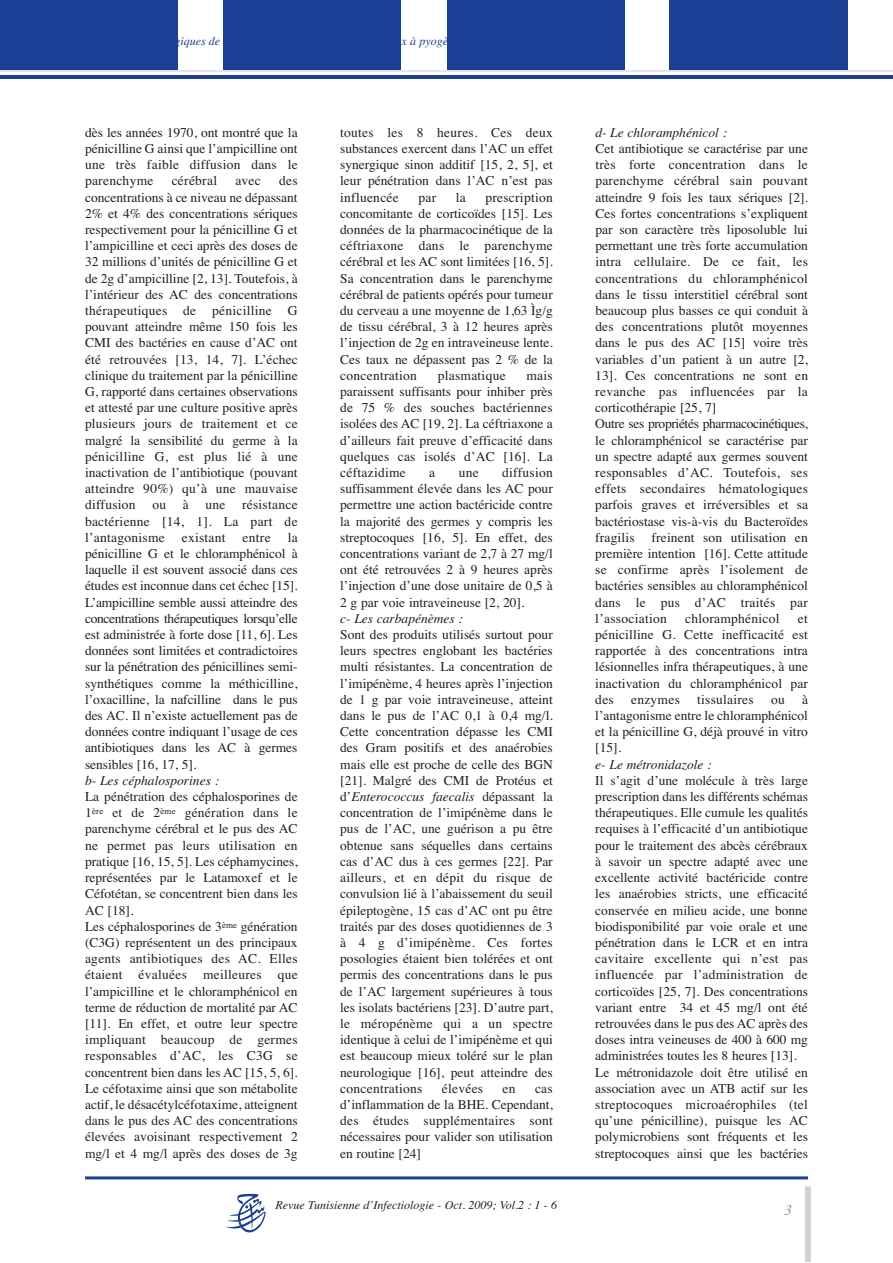
<style>
.page{position:relative;width:893px;height:1263px;background:#fff}
.page>*{position:absolute;margin:0;border:0;box-sizing:border-box;transform-origin:0 0}
.t1{font:italic 15px "Times";color:#939598}
.t2{font:13.5px/16.2px "Times";color:#231f20;text-align:justify}
.t3{font:italic 13.5px "Times";color:#231f20}
.t4{font:13.5px "Times";letter-spacing:.02em;color:#231f20}
.t5{font:italic 12px "Times";color:#231f20}
.s1{font-style:italic}
</style>
<div class="page">
<svg style="left:0;top:0;width:893px;height:72px;background:#aeb8d8"></svg>
<hr style="left:0;top:76px;width:893px;height:3px;background:#1b3f94">
<div style="left:0;top:1px;width:625px;height:69px;background:#1b3f94"></div>
<img style="left:179px;top:1px;width:268px;height:69px">
<img style="left:625px;top:1px;width:268px;height:69px">
<hr style="left:85px;top:1176px;width:723px;height:3px;background:#1b3f94">
<div style="left:805px;top:1186px;width:6px;height:76px;background:#d1d2d4"></div>
<svg style="left:226px;top:1194px;width:40px;height:38px"></svg>
<p class="t2" style="left:85px;top:124px;width:214px">dès les années 1970, ont montré que la pénicilline G ainsi que l’ampicilline ont une très faible diffusion dans le parenchyme</p>
<p class="t4" style="left:172px;top:173px;width:47px">cérébral</p>
<p class="t2" style="left:235px;top:173px;width:27px">avec</p>
<p class="t2" style="left:85px;top:173px;width:214px;text-indent:194px">des concentrations à ce niveau ne dépassant 2% et 4% des concentrations sériques respectivement pour la pénicilline G et l’ampicilline et ceci après des doses de 32 millions d’unités de pénicilline G et de 2g d’ampicilline [2, 13]. Toutefois, à l’intérieur des AC des concentrations thérapeutiques de pénicilline G pouvant atteindre même 150 fois les CMI des bactéries en cause d’AC ont été retrouvées [13, 14, 7]. L’échec clinique du traitement par la pénicilline G, rapporté dans certaines observations et attesté par une culture positive après plusieurs jours de traitement et ce malgré la sensibilité du germe à la pénicilline G, est plus lié à une inactivation de l’antibiotique (pouvant atteindre 90%) qu’à une mauvaise diffusion ou à une résistance bactérienne [14, 1]. La part de l’antagonisme</p>
<p class="t2" style="left:85px;top:529px;width:214px;text-indent:203px">la pénicilline G et le chloramphénicol à laquelle il est souvent associé dans ces études est inconnue dans cet échec [15].<br>L’ampicilline semble aussi atteindre des concentrations thérapeutiques lorsqu’elle est administrée à forte dose [11, 6]. Les données sont limitées et contradictoires sur la pénétration des pénicillines semi&shy;synthétiques comme la méthicilline, l’oxacilline, la nafcilline dans le pus des AC. Il n’existe actuellement pas de données contre indiquant l’usage de ces antibiotiques dans les AC à germes sensibles [16, 17, 5].</p>
<p class="t3" style="left:85px;top:772px;width:136px">b- Les céphalosporines :</p>
<p class="t2" style="left:85px;top:788px;width:214px;text-align:left">La pénétration des céphalosporines de 1<sup>ère</sup> et de 2<sup>ème</sup> génération dans le parenchyme cérébral et le pus des AC ne permet pas leurs utilisation en pratique [16, 15, 5]. Les céphamycines, représentées par le Latamoxef et le Céfotétan, se concentrent bien dans les AC [18].<br>Les céphalosporines de 3<sup>ème</sup> génération (C3G) représentent un des principaux agents antibiotiques des AC. Elles étaient évaluées meilleures que l’ampicilline et le chloramphénicol en terme de réduction de mortalité par AC [11]. En effet, et outre leur spectre impliquant beaucoup de germes responsables d’AC, les C3G se concentrent bien dans les AC [15, 5, 6].<br>Le céfotaxime ainsi que son métabolite actif, le désacétylcéfotaxime, atteignent dans le pus des AC des concentrations élevées avoisinant respectivement 2 mg/l et 4 mg/l après des doses de 3g</p>
<p class="t4" style="left:182px;top:529px;width:45px">existant</p>
<p class="t2" style="left:243px;top:529px;width:30px">entre</p>
<p class="t2" style="left:340px;top:124px;width:214px">toutes les 8 heures. Ces deux substances exercent dans l’AC un effet synergique sinon additif [15, 2, 5], et leur pénétration dans l’AC n’est pas influencée</p>
<p class="t2" style="left:418px;top:189px;width:19px">par</p>
<p class="t2" style="left:456px;top:189px;width:12px">la</p>
<p class="t2" style="left:340px;top:189px;width:214px;text-indent:145px">prescription concomitante de corticoïdes [15]. Les données de la pharmacocinétique de la céftriaxone dans le parenchyme cérébral et les AC sont limitées [16, 5].<br>Sa concentration dans le parenchyme cérébral de patients opérés pour tumeur du cerveau a une moyenne de 1,63 Ìg/g de tissu cérébral, 3 à 12 heures après l’injection de 2g en intraveineuse lente.<br>Ces taux ne dépassent pas 2 % de la concentration</p>
<p class="t4" style="left:438px;top:367px;width:69px">plasmatique</p>
<p class="t2" style="left:340px;top:367px;width:214px;text-indent:186px">mais paraissent suffisants pour inhiber près de 75 % des souches bactériennes isolées des AC [19, 2]. La céftriaxone a d’ailleurs fait preuve d’efficacité dans quelques cas isolés d’AC [16]. La céftazidime</p>
<p class="t2" style="left:340px;top:464px;width:214px;text-indent:162px">diffusion suffisamment élevée dans les AC pour permettre une action bactéricide contre la majorité des germes y compris les streptocoques [16, 5]. En effet, des concentrations variant de 2,7 à 27 mg/l ont été retrouvées 2 à 9 heures après l’injection d’une dose unitaire de 0,5 à 2 g par voie intraveineuse [2, 20].</p>
<p class="t3" style="left:340px;top:610px;width:124px">c- Les carbapénèmes :</p>
<p class="t2" style="left:340px;top:626px;width:214px">Sont des produits utilisés surtout pour leurs spectres englobant les bactéries multi résistantes. La concentration de l’imipénème, 4 heures après l’injection de 1 g par voie intraveineuse, atteint dans le pus de l’AC 0,1 à 0,4 mg/l.<br>Cette concentration dépasse les CMI des Gram positifs et des anaérobies mais elle est proche de celle des BGN [21]. Malgré des CMI de Protéus et d’<span class="s1">Enterococcus faecalis</span> dépassant la concentration de l’imipénème dans le pus de l’AC, une guérison a pu être obtenue sans séquelles dans certains cas d’AC dus à ces germes [22]. Par ailleurs, et en dépit du risque de convulsion lié à l’abaissement du seuil épileptogène, 15 cas d’AC ont pu être traités par des doses quotidiennes de 3 à 4 g d’imipénème. Ces fortes posologies étaient bien tolérées et ont permis des concentrations dans le pus de l’AC largement supérieures à tous les isolats bactériens [23]. D’autre part, le méropénème qui a un spectre identique à celui de l’imipénème et qui est beaucoup mieux toléré sur le plan neurologique [16], peut atteindre des concentrations</p>
<p class="t2" style="left:429px;top:464px;width:7px">a</p>
<p class="t2" style="left:459px;top:464px;width:22px">une</p>
<p class="t4" style="left:442px;top:1080px;width:43px">élevées</p>
<p class="t2" style="left:503px;top:1080px;width:15px">en</p>
<p class="t2" style="left:340px;top:1080px;width:214px;text-indent:195px">cas d’inflammation de la BHE. Cependant, des études supplémentaires sont nécessaires pour valider son utilisation en routine [24]</p>
<p class="t3" style="left:595px;top:124px;width:133px">d- Le chloramphénicol :</p>
<p class="t2" style="left:595px;top:140px;width:214px;text-align:left">Cet antibiotique se caractérise par une très forte concentration dans le parenchyme cérébral sain pouvant atteindre 9 fois les taux sériques [2].<br>Ces fortes concentrations s’expliquent par son caractère très liposoluble lui permettant une très forte accumulation intra cellulaire. De ce fait, les concentrations du chloramphénicol dans le tissu interstitiel cérébral sont beaucoup plus basses ce qui conduit à des concentrations plutôt moyennes dans le pus des AC [15] voire très variables d’un patient à un autre [2, 13]. Ces concentrations ne sont en revanche pas influencées par la corticothérapie [25, 7]<br>Outre ses propriétés pharmacocinétiques, le chloramphénicol se caractérise par un spectre adapté aux germes souvent responsables d’AC. Toutefois, ses effets secondaires hématologiques parfois graves et irréversibles et sa bactériostase vis-à-vis du Bacteroïdes fragilis</p>
<p class="t2" style="left:595px;top:529px;width:214px;text-indent:56px">freinent son utilisation en première intention [16]. Cette attitude se confirme après l’isolement de bactéries sensibles au chloramphénicol dans le pus d’AC traités par l’association</p>
<p class="t4" style="left:685px;top:610px;width:96px">chloramphénicol</p>
<p class="t2" style="left:595px;top:610px;width:214px;text-indent:203px">et pénicilline G. Cette inefficacité est rapportée à des concentrations intra lésionnelles infra thérapeutiques, à une inactivation du chloramphénicol par des</p>
<p class="t4" style="left:631px;top:691px;width:50px">enzymes</p>
<p class="t4" style="left:697px;top:691px;width:58px">tissulaires</p>
<p class="t2" style="left:771px;top:691px;width:15px">ou</p>
<p class="t2" style="left:595px;top:691px;width:214px;text-indent:207px">à l’antagonisme entre le chloramphénicol et la pénicilline G, déjà prouvé in vitro [15].</p>
<p class="t3" style="left:595px;top:756px;width:118px">e- Le métronidazole :</p>
<p class="t2" style="left:595px;top:772px;width:214px;text-align:left">Il s’agit d’une molécule à très large prescription dans les différents schémas thérapeutiques. Elle cumule les qualités requises à l’efficacité d’un antibiotique pour le traitement des abcès cérébraux à savoir un spectre adapté avec une excellente activité bactéricide contre les anaérobies stricts, une efficacité conservée en milieu acide, une bonne biodisponibilité par voie orale et une pénétration dans le LCR et en intra cavitaire excellente qui n’est pas influencée par l’administration de corticoïdes [25, 7]. Des concentrations variant entre 34 et 45 mg/l ont été retrouvées dans le pus des AC après des doses intra veineuses de 400 à 600 mg administrées toutes les 8 heures [13].<br>Le métronidazole doit être utilisé en association avec un ATB actif sur les streptocoques microaérophiles (tel qu’une pénicilline), puisque les AC polymicrobiens sont fréquents et les streptocoques ainsi que les bactéries</p>
<p class="t5" style="left:276px;top:1197px;width:283px">Revue Tunisienne d’Infectiologie - Oct. 2009; Vol.2 : 1 - 6</p>
<p class="t1" style="left:784px;top:1201px;width:9px">3</p>
</div>
